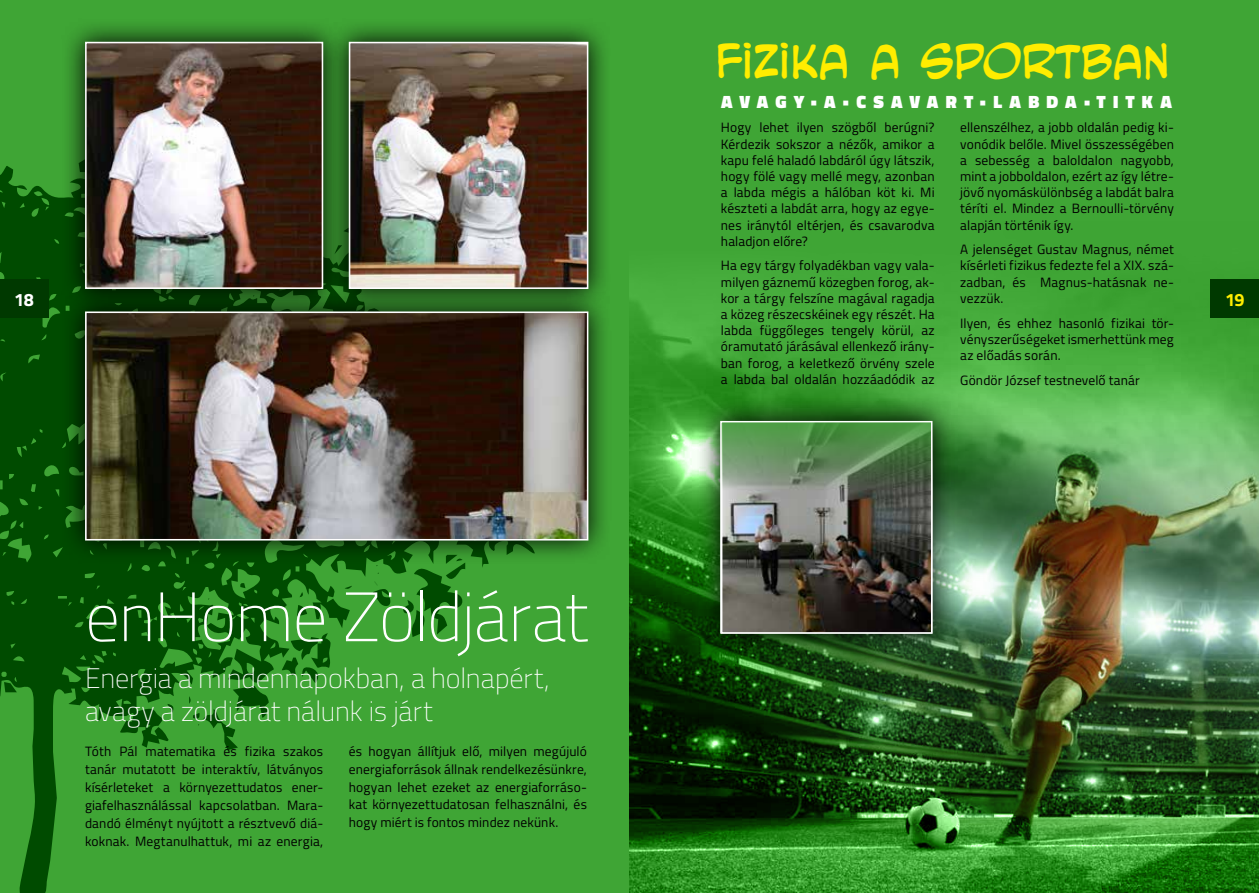
<style>
.page{position:relative;width:1259px;height:893px;background:#3fa535}
.page>*{position:absolute;margin:0;border:0;box-sizing:border-box;transform-origin:0 0}
.t1{font:100 69.6px "Titillium";letter-spacing:-.02em;color:#fff}
.t2{font:42px "H Zs C Kiss And Tell";letter-spacing:-.01em;color:#ffed00}
.t3{font:100 28.2px/33.8px "Titillium";letter-spacing:-.005em;color:#fff}
.t4{font:900 18px "Titillium";letter-spacing:.395em;color:#fff}
.t5{font:700 18px "Titillium";color:#fff}
.t6{font:700 18px "Titillium";color:#ffed00}
.t7{font:13.5px/16.2px "Titillium";letter-spacing:.01em;color:#000;text-align:justify}
</style>
<div class="page">
<img style="left:629px;top:283px;width:630px;height:610px">
<svg style="left:0;top:166px;width:483px;height:727px"></svg>
<svg style="left:61px;top:313px;width:544px;height:252px;background:#195f15"></svg>
<img style="left:88px;top:314px;width:497px;height:223px">
<div style="left:85px;top:311px;width:503px;height:229px;border:2px solid #fff"></div>
<svg style="left:61px;top:25px;width:264px;height:288px;background:#23641e"></svg>
<img style="left:88px;top:45px;width:232px;height:241px">
<div style="left:85px;top:42px;width:238px;height:247px;border:2px solid #fff"></div>
<svg style="left:325px;top:25px;width:280px;height:288px;background:#2f7429"></svg>
<img style="left:352px;top:45px;width:233px;height:241px">
<div style="left:349px;top:42px;width:239px;height:247px;border:2px solid #fff"></div>
<img style="left:726px;top:340px;width:533px;height:510px">
<img style="left:696px;top:397px;width:260px;height:260px">
<img style="left:724px;top:424px;width:205px;height:207px">
<div style="left:721px;top:421px;width:211px;height:213px;border:2px solid #fff"></div>
<div style="left:0;top:279px;width:48px;height:38px;background:#003900"></div>
<div style="left:1210px;top:279px;width:49px;height:38px;background:#003900"></div>
<h2 class="t2" style="left:716px;top:35px;width:454px">FIZIKA A SPORTBAN</h2>
<h3 class="t4" style="left:721px;top:89px;width:452px">AVAGY•A•CSAVART•LABDA•TITKA</h3>
<p class="t7" style="left:721px;top:119px;width:215px">Hogy lehet ilyen szögből berúgni?<br>Kérdezik sokszor a nézők, amikor a kapu felé haladó labdáról úgy látszik, hogy fölé vagy mellé megy, azonban a labda mégis a hálóban köt ki. Mi készteti a labdát arra, hogy az egye&shy;nes iránytól eltérjen, és csavarodva haladjon előre?</p>
<p class="t7" style="left:721px;top:257px;width:215px">Ha egy tárgy folyadékban vagy vala&shy;milyen gáznemű közegben forog, ak&shy;kor a tárgy felszíne magával ragadja a közeg részecskéinek egy részét. Ha labda függőleges tengely körül, az óramutató járásával ellenkező irány&shy;ban forog, a keletkező örvény szele a labda bal oldalán hozzáadódik az</p>
<p class="t7" style="left:960px;top:119px;width:215px">ellenszélhez, a jobb oldalán pedig ki&shy;vonódik belőle. Mivel összességében a sebesség a baloldalon nagyobb, mint a jobboldalon, ezért az így létre&shy;jövő nyomáskülönbség a labdát balra téríti el. Mindez a Bernoulli-törvény alapján történik így.</p>
<p class="t7" style="left:960px;top:241px;width:215px">A jelenséget Gustav Magnus, német kísérleti fizikus fedezte fel a XIX. szá&shy;zadban, és Magnus-hatásnak ne&shy;vezzük.</p>
<p class="t7" style="left:960px;top:314px;width:215px">Ilyen, és ehhez hasonló fizikai tör&shy;vényszerűségeket ismerhettünk meg az előadás során.</p>
<p class="t7" style="left:960px;top:371px;width:181px">Göndör József testnevelő tanár</p>
<h3 class="t5" style="left:14px;top:286px;width:21px">18</h3>
<h3 class="t6" style="left:1225px;top:286px;width:21px">19</h3>
<h1 class="t1" style="left:85px;top:567px;width:505px">enHome Zöldjárat</h1>
<h3 class="t3" style="left:85px;top:659px;width:466px">Energia a mindennapokban, a holnapért, avagy a zöldjárat nálunk is járt</h3>
<p class="t7" style="left:85px;top:741px;width:240px;line-height:18px">Tóth Pál matematika és fizika szakos tanár mutatott be interaktív, látványos kísérleteket a környezettudatos ener&shy;giafelhasználással kapcsolatban. Mara&shy;dandó élményt nyújtott a résztvevő diá&shy;koknak. Megtanulhattuk, mi az energia,</p>
<p class="t7" style="left:349px;top:741px;width:240px;line-height:18px">és hogyan állítjuk elő, milyen megújuló energiaforrások állnak rendelkezésünkre, hogyan lehet ezeket az energiaforráso&shy;kat környezettudatosan felhasználni, és hogy miért is fontos mindez nekünk.</p>
</div>
